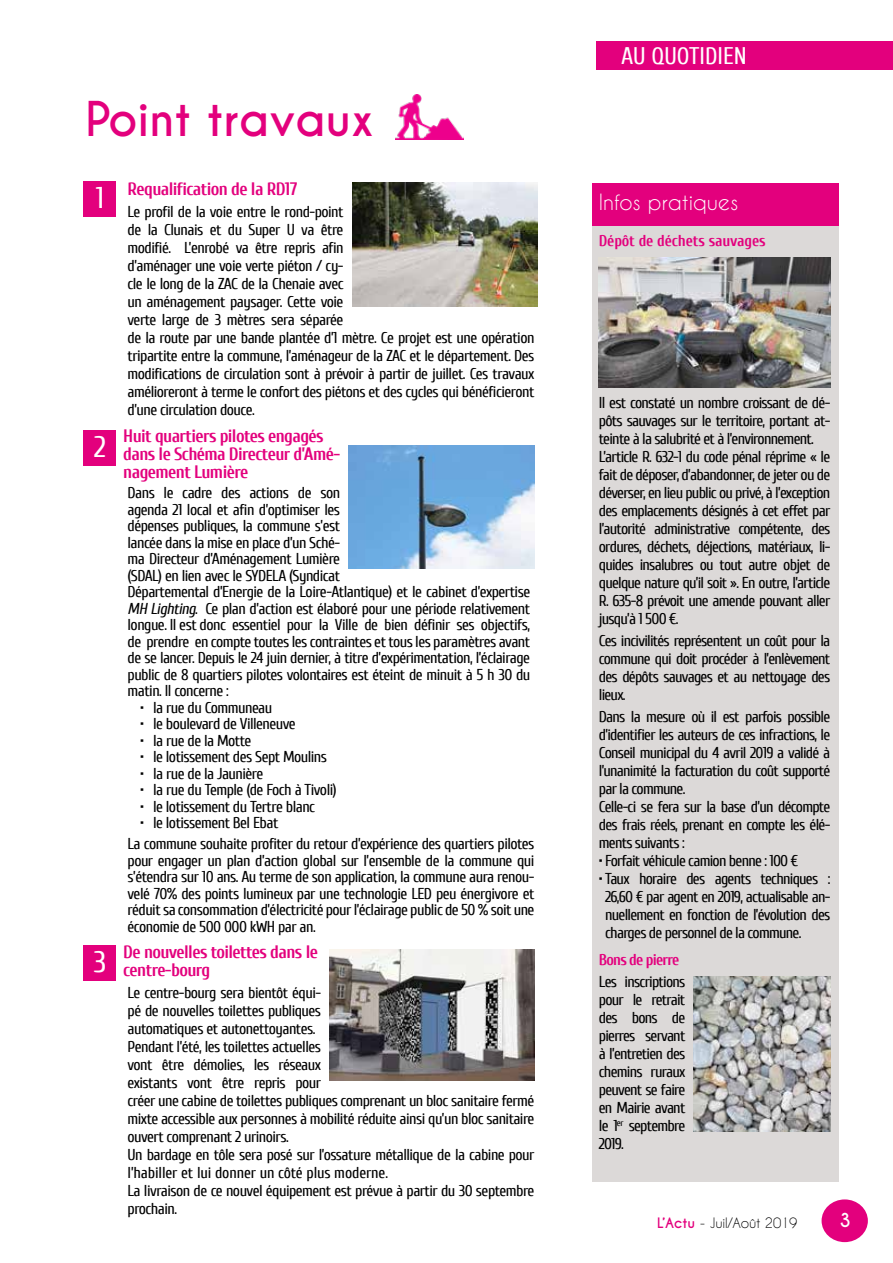
<style>
.page{position:relative;width:893px;height:1263px;background:#fff}
.page>*{position:absolute;margin:0;border:0;box-sizing:border-box;transform-origin:0 0}
.t1{font:700 45px "Caviar Dreams";color:#e3007d}
.t2{font:30px "Cuprum";color:#fff}
.t3{font:24px "Cuprum";color:#fff}
.t4{font:21px "Caviar Dreams";color:#fff}
.t5{font:700 18px/18px "Cuprum";letter-spacing:-.035em;color:#e3007d}
.t6{font:700 18px "Caviar Dreams";color:#fff}
.t7{font:15.75px/18px "Cuprum";letter-spacing:-.035em;color:#000}
.t8{font:700 15.75px "Cuprum";letter-spacing:-.01em;color:#e3007d}
.t9{font:700 15.75px "Cuprum";letter-spacing:-.05em;color:#e3007d}
.t10{font:13.5px "Caviar Dreams";letter-spacing:-.01em;color:#000}
.s1{font-style:italic}
.s2{font-weight:700;color:#e3007d}
</style>
<div class="page">
<div style="left:592px;top:222px;width:247px;height:960px;background:#dcd9d8"></div>
<div style="left:84px;top:181px;width:32px;height:36px;background:#e3007d"></div>
<div style="left:84px;top:430px;width:32px;height:35px;background:#e3007d"></div>
<div style="left:84px;top:945px;width:32px;height:36px;background:#e3007d"></div>
<div style="left:592px;top:183px;width:247px;height:43px;background:#e3007d"></div>
<div style="left:596px;top:42px;width:297px;height:28px;background:#e3007d"></div>
<img style="left:395px;top:94px;width:68px;height:46px">
<img style="left:352px;top:182px;width:186px;height:124px">
<img style="left:349px;top:445px;width:185px;height:124px">
<img style="left:330px;top:949px;width:204px;height:131px">
<img style="left:599px;top:258px;width:231px;height:130px">
<img style="left:694px;top:976px;width:136px;height:156px">
<div style="left:822px;top:1199px;width:46px;height:43px;background:#e3007d;border-radius:50%"></div>
<h1 class="t1" style="left:86px;top:92px;width:290px">Point travaux</h1>
<h2 class="t2" style="left:96px;top:181px;width:10px">1</h2>
<h2 class="t2" style="left:94px;top:430px;width:13px">2</h2>
<h2 class="t2" style="left:94px;top:946px;width:14px">3</h2>
<p class="t5" style="left:128px;top:180px;width:172px">Requalification de la RD17</p>
<p class="t7" style="left:128px;top:203px;width:408px">Le profil de la voie entre le rond-point<br>de la Clunais et du Super U va être<br>modifié. L’enrobé va être repris afin<br>d’aménager une voie verte piéton / cy-<br>cle le long de la ZAC de la Chenaie avec<br>un aménagement paysager. Cette voie<br>verte large de 3 mètres sera séparée<br>de la route par une bande plantée d’1 mètre. Ce projet est une opération tripartite entre la commune, l’aménageur de la ZAC et le département. Des modifications de circulation sont à prévoir à partir de juillet. Ces travaux amélioreront à terme le confort des piétons et des cycles qui bénéficieront d’une circulation douce.</p>
<p class="t5" style="left:123px;top:426px;width:218px">Huit quartiers pilotes engagés dans le Schéma Directeur d’Amé&shy;nagement Lumière</p>
<p class="t7" style="left:128px;top:485px;width:404px;line-height:16.5px">Dans le cadre des actions de son<br>agenda 21 local et afin d’optimiser les<br>dépenses publiques, la commune s’est<br>lancée dans la mise en place d’un Sché-<br>ma Directeur d’Aménagement Lumière<br>(SDAL) en lien avec le SYDELA (Syndicat<br>Départemental d’Energie de la Loire-Atlantique) et le cabinet d’expertise <span class="s1">MH Lighting</span>. Ce plan d’action est élaboré pour une période relativement longue. Il est donc essentiel pour la Ville de bien définir ses objectifs, de prendre en compte toutes les contraintes et tous les paramètres avant de se lancer. Depuis le 24 juin dernier, à titre d’expérimentation, l’éclairage public de 8 quartiers pilotes volontaires est éteint de minuit à 5 h 30 du matin. Il concerne :</p>
<p class="t7" style="left:140px;top:699px;width:133px">• la rue du Communeau</p>
<p class="t7" style="left:140px;top:715px;width:157px">• le boulevard de Villeneuve</p>
<p class="t7" style="left:140px;top:732px;width:113px">• la rue de la Motte</p>
<p class="t7" style="left:140px;top:748px;width:188px">• le lotissement des Sept Moulins</p>
<p class="t7" style="left:140px;top:765px;width:125px">• la rue de la Jaunière</p>
<p class="t7" style="left:140px;top:781px;width:198px">• la rue du Temple (de Foch à Tivoli)</p>
<p class="t7" style="left:140px;top:798px;width:176px">• le lotissement du Tertre blanc</p>
<p class="t7" style="left:128px;top:813px;width:408px;line-height:20.7px;text-indent:13px">• le lotissement Bel Ebat<br>La commune souhaite profiter du retour d’expérience des quartiers pilotes</p>
<p class="t7" style="left:128px;top:852px;width:408px;line-height:16.5px;text-align:justify">pour engager un plan d’action global sur l’ensemble de la commune qui s’étendra sur 10 ans. Au terme de son application, la commune aura renou&shy;velé 70% des points lumineux par une technologie LED peu énergivore et réduit sa consommation d’électricité pour l’éclairage public de 50 % soit une économie de 500 000 kWH par an.</p>
<p class="t5" style="left:123px;top:943px;width:196px">De nouvelles toilettes dans le centre-bourg</p>
<p class="t7" style="left:128px;top:984px;width:408px">Le centre-bourg sera bientôt équi-<br>pé de nouvelles toilettes publiques<br>automatiques et autonettoyantes.<br>Pendant l’été, les toilettes actuelles<br>vont être démolies, les réseaux<br>existants vont être repris pour<br>créer une cabine de toilettes publiques comprenant un bloc sanitaire fermé mixte accessible aux personnes à mobilité réduite ainsi qu’un bloc sanitaire ouvert comprenant 2 urinoirs.<br>Un bardage en tôle sera posé sur l’ossature métallique de la cabine pour l’habiller et lui donner un côté plus moderne.<br>La livraison de ce nouvel équipement est prévue à partir du 30 septembre prochain.</p>
<h3 class="t3" style="left:621px;top:43px;width:127px">AU QUOTIDIEN</h3>
<h3 class="t4" style="left:599px;top:189px;width:141px">Infos pratiques</h3>
<p class="t8" style="left:599px;top:232px;width:168px">Dépôt de déchets sauvages</p>
<p class="t7" style="left:599px;top:393px;width:233px">Il est constaté un nombre croissant de dé&shy;pôts sauvages sur le territoire, portant at&shy;teinte à la salubrité et à l’environnement.<br>L’article R. 632-1 du code pénal réprime « le fait de déposer, d’abandonner, de jeter ou de déverser, en lieu public ou privé, à l’exception des emplacements désignés à cet effet par l’autorité administrative compétente, des ordures, déchets, déjections, matériaux, li&shy;quides insalubres ou tout autre objet de quelque nature qu’il soit ». En outre, l’article R. 635-8 prévoit une amende pouvant aller jusqu’à 1 500 €.</p>
<p class="t7" style="left:599px;top:632px;width:233px;text-align:justify">Ces incivilités représentent un coût pour la commune qui doit procéder à l’enlèvement des dépôts sauvages et au nettoyage des lieux.</p>
<p class="t7" style="left:599px;top:708px;width:233px">Dans la mesure où il est parfois possible d’identifier les auteurs de ces infractions, le Conseil municipal du 4 avril 2019 a validé à l’unanimité la facturation du coût supporté par la commune.<br>Celle-ci se fera sur la base d’un décompte des frais réels, prenant en compte les élé&shy;ments suivants :</p>
<p class="t7" style="left:599px;top:852px;width:201px">• Forfait véhicule camion benne : 100 €</p>
<p class="t7" style="left:605px;top:870px;width:227px;text-align:justify;text-indent:-6px">• Taux horaire des agents techniques :<br>26,60 € par agent en 2019, actualisable an&shy;nuellement en fonction de l’évolution des charges de personnel de la commune.</p>
<p class="t9" style="left:599px;top:951px;width:82px">Bons de pierre</p>
<p class="t7" style="left:599px;top:973px;width:88px;text-align:justify">Les inscriptions pour le retrait des bons de pierres servant à l’entretien des chemins ruraux peuvent se faire en Mairie avant le 1<sup>er</sup> septembre 2019.</p>
<p class="t10" style="left:657px;top:1215px;width:142px"><span class="s2">L’Actu</span> - Juil/Août 2019</p>
<p class="t6" style="left:839px;top:1209px;width:13px">3</p>
</div>
